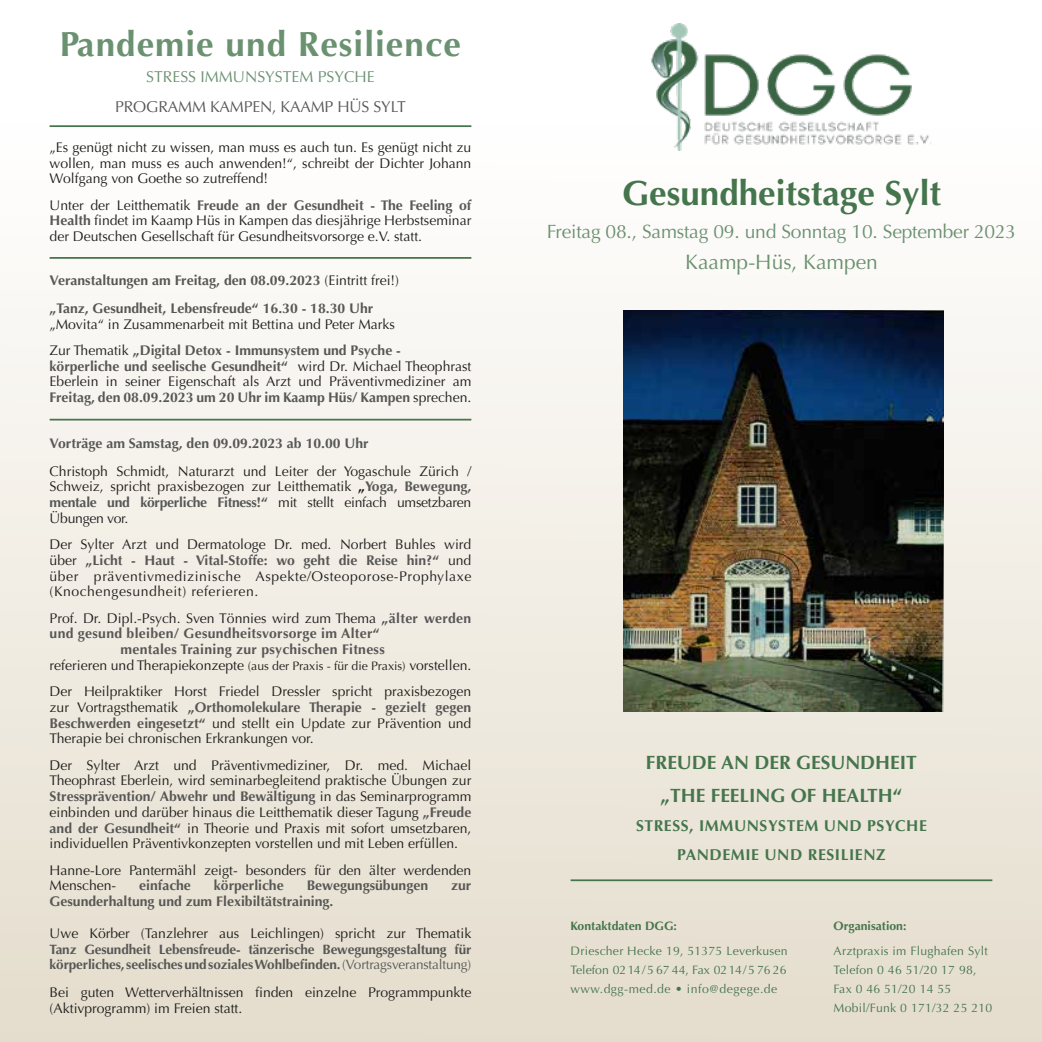
<style>
.page{position:relative;width:1042px;height:1042px;background:#fff}
.page>*{position:absolute;margin:0;border:0;box-sizing:border-box;transform-origin:0 0}
.t1{font:700 35px "Optima";letter-spacing:.03em;color:#6a9170}
.t2{font:700 35px "Optima";color:#45754c}
.t3{font:21px "Optima";color:#6a9170}
.t4{font:19.25px "Optima";letter-spacing:-.01em;color:#6a9170}
.t5{font:700 19.25px/33.1px "Optima";color:#45754c;text-align:center}
.t6{font:700 15.75px/28.9px "Optima";letter-spacing:.035em;color:#45754c;text-align:center}
.t7{font:15.75px "Optima";letter-spacing:-.01em;color:#575756}
.t8{font:15.75px "Optima";color:#6a9170}
.t9{font:14px/15.8px "Optima";color:#1d1d1b;text-align:justify}
.t10{font:700 14px/28px "Optima";color:#575756}
.t11{font:700 14px "Optima";letter-spacing:.02em;color:#575756}
.t12{font:700 13.65px/15.8px "Optima";letter-spacing:-.01em;color:#575756}
.t13{font:12.25px/19.2px "Optima";letter-spacing:.02em;color:#45754c}
.t14{font:700 12.25px "Optima";color:#45754c}
.s1{font-weight:700;color:#575756}
.s2{font-weight:400;color:#1d1d1b}
.s3{font-weight:700}
.s4{font-size:12.25px}
.s5{font-weight:400}
</style>
<div class="page">
<div style="left:0;top:0;width:1042px;height:1042px;background:linear-gradient(to bottom,#fff,#e5ddcd)"></div>
<hr style="left:570px;top:879px;width:422px;height:2px;background:#45754c">
<img style="left:623px;top:310px;width:320px;height:402px">
<img style="left:632px;top:24px;width:299px;height:126px">
<hr style="left:50px;top:125px;width:421px;height:2px;background:#45754c">
<hr style="left:50px;top:257px;width:421px;height:2px;background:#45754c">
<hr style="left:50px;top:419px;width:421px;height:1px;background:#45754c">
<h1 class="t1" style="left:60px;top:24px;width:403px">Pandemie und Resilience</h1>
<p class="t8" style="left:146px;top:68px;width:230px">STRESS IMMUNSYSTEM PSYCHE</p>
<p class="t7" style="left:115px;top:97px;width:292px">PROGRAMM KAMPEN, KAAMP HÜS SYLT</p>
<p class="t9" style="left:50px;top:139px;width:423px">„Es genügt nicht zu wissen, man muss es auch tun. Es genügt nicht zu wollen, man muss es auch anwenden!“, schreibt der Dichter Johann Wolfgang von Goethe so zutreffend!</p>
<p class="t9" style="left:50px;top:197px;width:423px">Unter der Leitthematik <span class="s1">Freude an der Gesundheit - The Feeling of Health</span> findet im Kaamp Hüs in Kampen das diesjährige Herbstseminar der Deutschen Gesellschaft für Gesundheitsvorsorge e.V. statt.</p>
<p class="t10" style="left:50px;top:266px;width:351px">Veranstaltungen am Freitag, den 08.09.2023 <span class="s2">(Eintritt frei!) </span>„Tanz, Gesundheit, Lebensfreude“ 16.30 - 18.30 Uhr</p>
<p class="t9" style="left:50px;top:311px;width:353px;line-height:26.2px">„Movita“ in Zusammenarbeit mit Bettina und Peter Marks<br>Zur Thematik <span class="s1">„Digital Detox - Immunsystem und Psyche -</span></p>
<p class="t9" style="left:50px;top:358px;width:423px"><span class="s1">körperliche und seelische Gesundheit“</span> wird Dr. Michael Theophrast Eberlein in seiner Eigenschaft als Arzt und Präventivmediziner am <span class="s1">Freitag, den 08.09.2023 um 20 Uhr im Kaamp Hüs/ Kampen</span> sprechen.</p>
<p class="t10" style="left:50px;top:429px;width:321px">Vorträge am Samstag, den 09.09.2023 ab 10.00 Uhr</p>
<p class="t9" style="left:50px;top:463px;width:423px">Christoph Schmidt, Naturarzt und Leiter der Yogaschule Zürich / Schweiz, spricht praxisbezogen zur Leitthematik <span class="s3">„</span><span class="s1">Yoga, Bewegung, mentale und körperliche Fitness!“</span> mit stellt einfach umsetzbaren Übungen vor.</p>
<p class="t9" style="left:50px;top:537px;width:423px">Der Sylter Arzt und Dermatologe Dr. med. Norbert Buhles wird über <span class="s1">„Licht - Haut - Vital-Stoffe: wo geht die Reise hin?“</span> und über präventivmedizinische Aspekte/Osteoporose-Prophylaxe (Knochengesundheit) referieren.</p>
<p class="t9" style="left:50px;top:610px;width:423px">Prof. Dr. Dipl.-Psych. Sven Tönnies wird zum Thema <span class="s1">„älter werden</span></p>
<p class="t11" style="left:50px;top:625px;width:332px">und gesund bleiben/ Gesundheitsvorsorge im Alter“</p>
<p class="t11" style="left:121px;top:641px;width:266px">mentales Training zur psychischen Fitness</p>
<p class="t9" style="left:50px;top:657px;width:423px">referieren und Therapiekonzepte <span class="s4">(aus der Praxis - für die Praxis)</span> vorstellen.</p>
<p class="t9" style="left:50px;top:684px;width:423px">Der Heilpraktiker Horst Friedel Dressler spricht praxisbezogen zur Vortragsthematik <span class="s1">„Orthomolekulare Therapie - gezielt gegen Beschwerden eingesetzt“</span> und stellt ein Update zur Prävention und Therapie bei chronischen Erkrankungen vor.</p>
<p class="t9" style="left:50px;top:757px;width:423px">Der Sylter Arzt und Präventivmediziner, Dr. med. Michael Theophrast Eberlein, wird seminarbegleitend praktische Übungen zur <span class="s1">Stressprävention/ Abwehr und Bewältigung</span> in das Seminarprogramm einbinden und darüber hinaus die Leitthematik dieser Tagung <span class="s1">„Freude and der Gesundheit“</span> in Theorie und Praxis mit sofort umsetzbaren, individuellen Präventivkonzepten vorstellen und mit Leben erfüllen.</p>
<p class="t9" style="left:50px;top:862px;width:423px">Hanne-Lore Pantermähl zeigt- besonders für den älter werdenden<br>Menschen-</p>
<p class="t10" style="left:139px;top:872px;width:53px">einfache</p>
<p class="t10" style="left:214px;top:872px;width:71px">körperliche</p>
<p class="t10" style="left:307px;top:872px;width:123px">Bewegungsübungen</p>
<p class="t10" style="left:451px;top:872px;width:22px">zur</p>
<p class="t10" style="left:50px;top:887px;width:285px">Gesunderhaltung und zum Flexibiltätstraining.</p>
<p class="t9" style="left:50px;top:925px;width:423px">Uwe Körber (Tanzlehrer aus Leichlingen) spricht zur Thematik</p>
<p class="t12" style="left:50px;top:941px;width:423px">Tanz Gesundheit Lebensfreude- tänzerische Bewegungsgestaltung für körperliches, seelisches und soziales Wohlbefinden. <span class="s5">(Vortragsveranstaltung)</span></p>
<p class="t9" style="left:50px;top:985px;width:423px">Bei guten Wetterverhältnissen finden einzelne Programmpunkte (Aktivprogramm) im Freien statt.</p>
<h1 class="t2" style="left:622px;top:173px;width:320px">Gesundheitstage Sylt</h1>
<h3 class="t4" style="left:547px;top:221px;width:471px">Freitag 08., Samstag 09. und Sonntag 10. September 2023</h3>
<h2 class="t3" style="left:685px;top:249px;width:194px">Kaamp-Hüs, Kampen</h2>
<h3 class="t5" style="left:646px;top:746px;width:272px">FREUDE AN DER GESUNDHEIT „THE FEELING OF HEALTH“</h3>
<p class="t6" style="left:636px;top:812px;width:292px">STRESS, IMMUNSYSTEM UND PSYCHE<br>PANDEMIE UND RESILIENZ</p>
<p class="t14" style="left:570px;top:919px;width:108px">Kontaktdaten DGG:</p>
<p class="t13" style="left:570px;top:941px;width:218px;text-align:justify">Driescher Hecke 19, 51375 Leverkusen Telefon 02 14 / 5 67 44, Fax 02 14 / 5 76 26 www.dgg-med.de • info@degege.de</p>
<p class="t14" style="left:833px;top:919px;width:74px">Organisation:</p>
<p class="t13" style="left:833px;top:941px;width:160px">Arztpraxis im Flughafen Sylt<br>Telefon 0 46 51/20 17 98,<br>Fax 0 46 51/20 14 55<br>Mobil/Funk 0 171/32 25 210</p>
</div>
